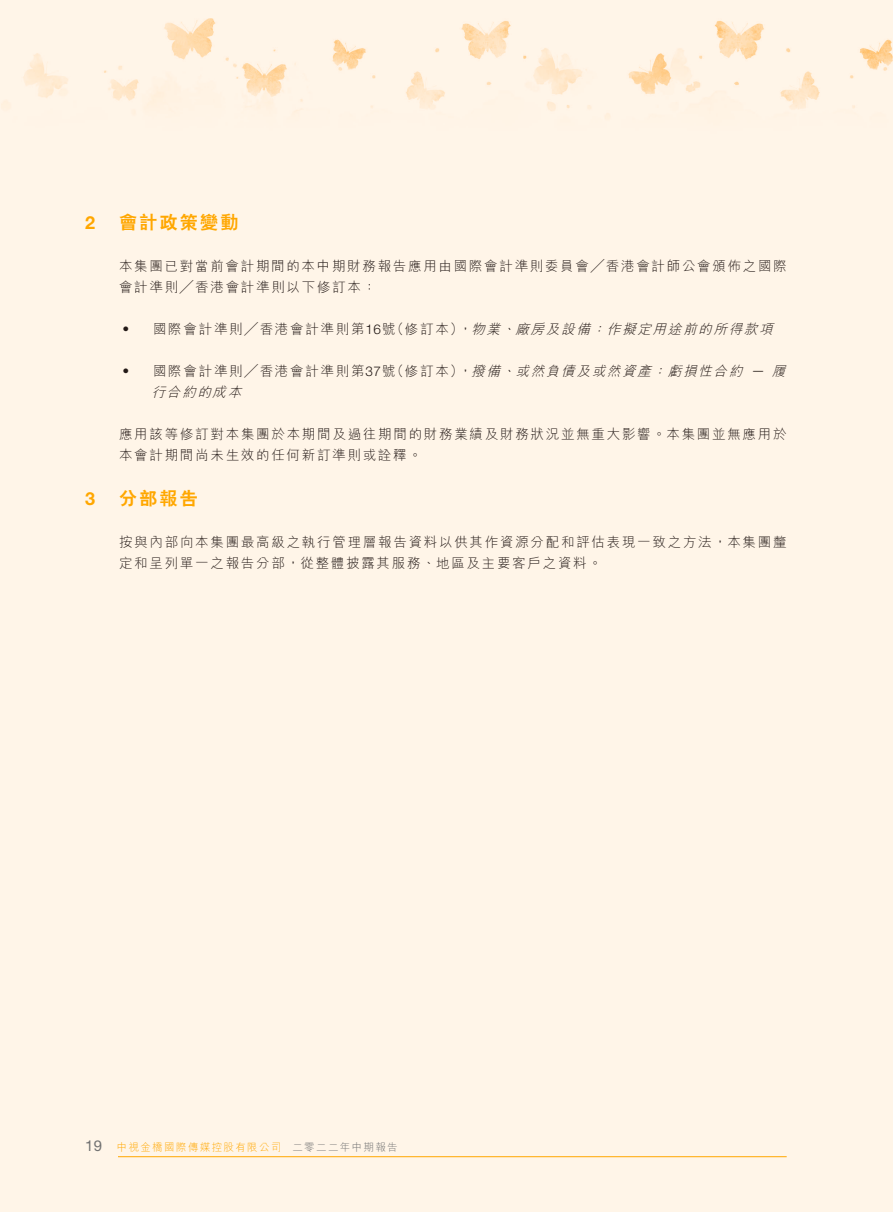
<style>
.page{position:relative;width:893px;height:1212px;background:#fff5e8}
.page>*{position:absolute;margin:0;border:0;box-sizing:border-box;transform-origin:0 0}
.t1{font:800 18px "C Hei 2 HK";letter-spacing:.13em;color:#ffa700}
.t2{font:700 18px "Helvetica Neue LT Std";color:#ffa700}
.t3{font:15px "Helvetica Neue LT Std";color:#727272}
.t4{font:300 13.5px/21px "M Hei HK";letter-spacing:.13em;color:#231916}
.t5{font:italic 300 13.5px "M Hei HK";color:#231916}
.t6{font:300 10.5px "M Hei HK";letter-spacing:.13em;color:#ffa700}
.t7{font:300 10.5px "M Hei HK";letter-spacing:.13em;color:#727272}
.s1{font-family:"Helvetica Neue LT Std"}
.s2{font-style:normal}
</style>
<div class="page">
<hr style="left:118px;top:1156px;width:669px;height:1px;background:#ffa700">
<h1 class="t2" style="left:85px;top:211px;width:12px">2</h1>
<h1 class="t2" style="left:85px;top:487px;width:12px">3</h1>
<h1 class="t1" style="left:119px;top:213px;width:121px">會計政策變動</h1>
<p class="t4" style="left:119px;top:255px;width:669px">本集團已對當前會計期間的本中期財務報告應用由國際會計準則委員會╱香港會計師公會頒佈之國際會計準則╱香港會計準則以下修訂本：</p>
<p class="t5" style="left:515px;top:322px;width:262px">廠房及設備：作擬定用途前的所得款項</p>
<p class="t4" style="left:153px;top:318px;width:244px">國際會計準則╱香港會計準則第<span class="s1">16</span>號</p>
<p class="t4" style="left:390px;top:318px;width:75px">（修訂本）</p>
<p class="t5" style="left:459px;top:322px;width:62px"><span class="s2">，</span>物業、</p>
<p class="t4" style="left:119px;top:318px;width:15px">‧</p>
<p class="t4" style="left:119px;top:360px;width:15px">‧</p>
<p class="t4" style="left:153px;top:360px;width:244px">國際會計準則╱香港會計準則第<span class="s1">37</span>號</p>
<p class="t4" style="left:390px;top:360px;width:75px">（修訂本）</p>
<p class="t5" style="left:515px;top:364px;width:275px">或然負債及或然資產：虧損性合約 <span class="s1">—</span> 履</p>
<p class="t5" style="left:459px;top:364px;width:62px"><span class="s2">，</span>撥備、</p>
<p class="t5" style="left:152px;top:385px;width:95px">行合約的成本</p>
<p class="t4" style="left:119px;top:423px;width:669px">應用該等修訂對本集團於本期間及過往期間的財務業績及財務狀況並無重大影響。本集團並無應用於本會計期間尚未生效的任何新訂準則或詮釋。</p>
<h1 class="t1" style="left:119px;top:489px;width:80px">分部報告</h1>
<p class="t4" style="left:119px;top:531px;width:669px">按與內部向本集團最高級之執行管理層報告資料以供其作資源分配和評估表現一致之方法，本集團釐定和呈列單一之報告分部，從整體披露其服務、地區及主要客戶之資料。</p>
<p class="t3" style="left:85px;top:1137px;width:19px">19</p>
<p class="t6" style="left:117px;top:1142px;width:166px">中視金橋國際傳媒控股有限公司</p>
<p class="t7" style="left:292px;top:1142px;width:107px">二零二二年中期報告</p>
</div>
